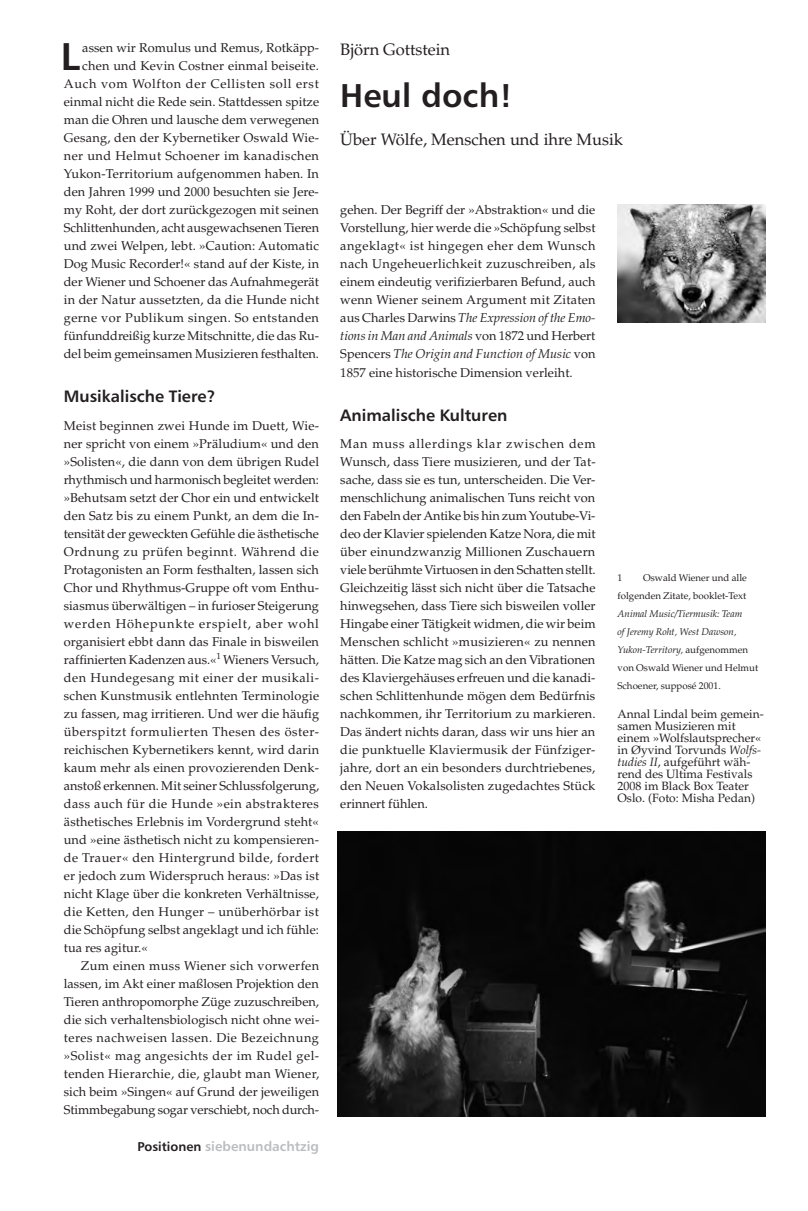
<style>
.page{position:relative;width:808px;height:1211px;background:#fff}
.page>*{position:absolute;margin:0;border:0;box-sizing:border-box;transform-origin:0 0}
.t1{font:38.7px "Humanist 777 BT Bold B";color:#231f20}
.t2{font:33px "Humanist 777 BT Bold B";color:#231f20}
.t3{font:16.5px "Palatino";color:#231f20}
.t4{font:16.5px "Humanist 777 BT Bold B";color:#231f20}
.t5{font:13.5px "Humanist 777 BT Bold B";color:#bcbdc0}
.t6{font:12.75px/18px "Palatino";letter-spacing:.005em;color:#231f20;text-align:justify}
.t7{font:12px/12px "Palatino";color:#231f20}
.t8{font:italic 9.75px/18px "Palatino";color:#231f20}
.t9{font:9.75px/18px "Palatino";color:#231f20;text-align:right}
.s1{font-size:12.75px;color:#231f20}
.s2{font-style:italic}
.s3{font-style:normal}
</style>
<div class="page">
<img style="left:617px;top:205px;width:148px;height:118px">
<img style="left:338px;top:832px;width:427px;height:285px">
<p class="t6" style="left:64px;top:39px;width:257px;text-align:right">assen wir Romulus und Remus, Rotkäpp&shy;chen und Kevin Costner einmal beiseite.<br>Auch vom Wolfton der Cellisten soll erst einmal nicht die Rede sein. Stattdessen spitze man die Ohren und lausche dem verwegenen Gesang, den der Kybernetiker Oswald Wie&shy;ner und Helmut Schoener im kanadischen Yukon-Territorium aufgenommen haben. In den Jahren 1999 und 2000 besuchten sie Jere&shy;my Roht, der dort zurückgezogen mit seinen Schlittenhunden, acht ausgewachsenen Tieren und zwei Welpen, lebt. »Caution: Automatic Dog Music Recorder!« stand auf der Kiste, in der Wiener und Schoener das Aufnahmegerät in der Natur aussetzten, da die Hunde nicht gerne vor Publikum singen. So entstanden fünfunddreißig kurze Mitschnitte, die das Ru&shy;del beim gemeinsamen Musizieren festhalten.</p>
<p class="t4" style="left:64px;top:386px;width:153px">Musikalische Tiere?</p>
<p class="t6" style="left:64px;top:417px;width:257px">Meist beginnen zwei Hunde im Duett, Wie&shy;ner spricht von einem »Präludium« und den »Solisten«, die dann von dem übrigen Rudel rhythmisch und harmonisch begleitet werden: »Behutsam setzt der Chor ein und entwickelt den Satz bis zu einem Punkt, an dem die In&shy;tensität der geweckten Gefühle die ästhetische Ordnung zu prüfen beginnt. Während die Protagonisten an Form festhalten, lassen sich Chor und Rhythmus-Gruppe oft vom Enthu&shy;siasmus überwältigen – in furioser Steigerung werden Höhepunkte erspielt, aber wohl organisiert ebbt dann das Finale in bisweilen raffinierten Kadenzen aus.«<sup>1</sup> Wieners Versuch, den Hundegesang mit einer der musikali&shy;schen Kunstmusik entlehnten Terminologie zu fassen, mag irritieren. Und wer die häufig überspitzt formulierten Thesen des öster&shy;reichischen Kybernetikers kennt, wird darin kaum mehr als einen provozierenden Denk&shy;anstoß erkennen. Mit seiner Schlussfolgerung, dass auch für die Hunde »ein abstrakteres ästhetisches Erlebnis im Vordergrund steht« und »eine ästhetisch nicht zu kompensieren&shy;de Trauer« den Hintergrund bilde, fordert er jedoch zum Widerspruch heraus: »Das ist nicht Klage über die konkreten Verhältnisse, die Ketten, den Hunger – unüberhörbar ist die Schöpfung selbst angeklagt und ich fühle: tua res agitur.«</p>
<p class="t6" style="left:64px;top:957px;width:257px;text-indent:17px">Zum einen muss Wiener sich vorwerfen lassen, im Akt einer maßlosen Projektion den Tieren anthropomorphe Züge zuzuschreiben, die sich verhaltensbiologisch nicht ohne wei&shy;teres nachweisen lassen. Die Bezeichnung »Solist« mag angesichts der im Rudel gel&shy;tenden Hierarchie, die, glaubt man Wiener, sich beim »Singen« auf Grund der jeweiligen Stimmbegabung sogar verschiebt, noch durch-</p>
<h1 class="t1" style="left:61px;top:32px;width:21px">L</h1>
<p class="t5" style="left:137px;top:1138px;width:183px"><span class="s1">Positionen</span> siebenundachtzig</p>
<p class="t3" style="left:340px;top:40px;width:111px">Björn Gottstein</p>
<h2 class="t2" style="left:340px;top:75px;width:174px">Heul doch!</h2>
<p class="t3" style="left:340px;top:130px;width:284px">Über Wölfe, Menschen und ihre Musik</p>
<p class="t6" style="left:340px;top:201px;width:257px">gehen. Der Begriff der »Abstraktion« und die Vorstellung, hier werde die »Schöpfung selbst angeklagt« ist hingegen eher dem Wunsch nach Ungeheuerlichkeit zuzuschreiben, als einem eindeutig verifizierbaren Befund, auch wenn Wiener seinem Argument mit Zitaten aus Charles Darwins <span class="s2">The Expression of the Emo&shy;tions in Man and Animals</span> von 1872 und Herbert Spencers <span class="s2">The Origin and Function of Music</span> von 1857 eine historische Dimension verleiht.</p>
<p class="t4" style="left:340px;top:405px;width:169px">Animalische Kulturen</p>
<p class="t6" style="left:340px;top:435px;width:257px">Man muss allerdings klar zwischen dem Wunsch, dass Tiere musizieren, und der Tat&shy;sache, dass sie es tun, unterscheiden. Die Ver&shy;menschlichung animalischen Tuns reicht von den Fabeln der Antike bis hin zum Youtube-Vi&shy;deo der Klavier spielenden Katze Nora, die mit über einundzwanzig Millionen Zuschauern viele berühmte Virtuosen in den Schatten stellt.<br>Gleichzeitig lässt sich nicht über die Tatsache hinwegsehen, dass Tiere sich bisweilen voller Hingabe einer Tätigkeit widmen, die wir beim Menschen schlicht »musizieren« zu nennen hätten. Die Katze mag sich an den Vibrationen des Klaviergehäuses erfreuen und die kanadi&shy;schen Schlittenhunde mögen dem Bedürfnis nachkommen, ihr Territorium zu markieren.<br>Das ändert nichts daran, dass wir uns hier an die punktuelle Klaviermusik der Fünfziger&shy;jahre, dort an ein besonders durchtriebenes, den Neuen Vokalsolisten zugedachtes Stück erinnert fühlen.</p>
<p class="t9" style="left:617px;top:568px;width:131px">Oswald Wiener und alle folgenden Zitate, booklet-Text</p>
<p class="t8" style="left:617px;top:604px;width:142px">Animal Music/Tiermusik: Team<br>of Jeremy Roht, West Dawson,<br>Yukon-Territory, <span class="s3">aufgenommen von Oswald Wiener und Helmut<br>Schoener, supposé 2001.</span></p>
<p class="t7" style="left:617px;top:708px;width:147px">Annal Lindal beim gemein&shy;samen Musizieren mit einem »Wolfslautsprecher« in Øyvind Torvunds <span class="s2">Wolfs&shy;tudies II</span>, aufgeführt wäh&shy;rend des Ultima Festivals<br>2008 im Black Box Teater<br>Oslo. (Foto: Misha Pedan)</p>
<p class="t9" style="left:617px;top:568px;width:6px">1</p>
</div>
